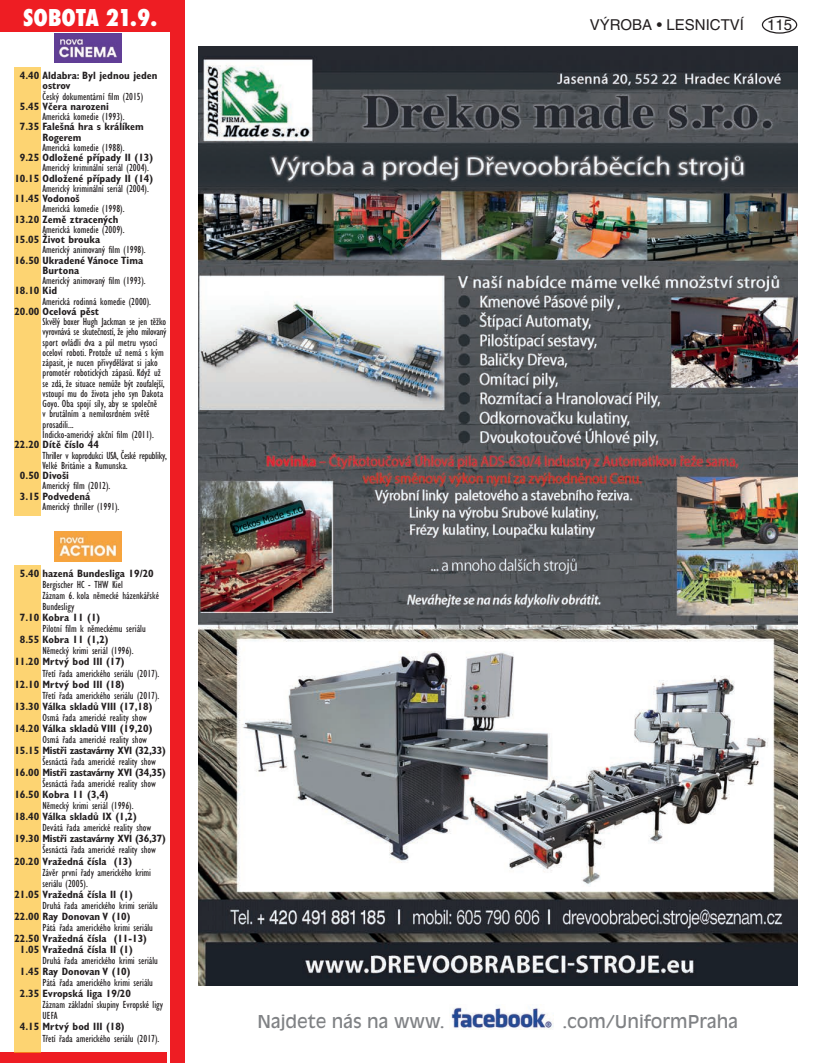
<style>
.page{position:relative;width:815px;height:1063px;background:#fff}
.page>*{position:absolute;margin:0;border:0;box-sizing:border-box;transform-origin:0 0}
.t1{font:800 condensed 22.5px "Futura";color:#fff}
.t2{font:17.5px "Antique Olive CE";color:#808285}
.t3{font:15px "Helvetica CE";color:#231f20}
.t4{font:condensed 10.62px/10.2px "Gill Sans CE";color:#231f20}
.t5{font:700 condensed 10.62px/10.2px "Gill Sans CE";color:#231f20}
.t6{font:700 condensed 10.62px "Gill Sans CE";letter-spacing:-.03em;color:#231f20}
.t7{font:condensed 10.62px/10.2px "Gill Sans CE";letter-spacing:-.02em;color:#231f20}
</style>
<div class="page">
<div style="left:762px;top:16px;width:35px;height:18px;border:1px solid #231f20;border-radius:50%"></div>
<img style="left:451px;top:1007px;width:103px;height:23px">
<img style="left:198px;top:46px;width:599px;height:939px">
<div style="left:0;top:0;width:184px;height:32px;background:#ee1d23"></div>
<img style="left:54px;top:34px;width:67px;height:29px">
<div style="left:170px;top:0;width:14px;height:1063px;background:#ee1d23"></div>
<div style="left:0;top:1052px;width:167px;height:11px;background:#ee1d23"></div>
<div style="left:14px;top:67px;width:27px;height:449px;background:#fdd472"></div>
<img style="left:54px;top:532px;width:67px;height:29px">
<div style="left:14px;top:565px;width:27px;height:487px;background:#fdd472"></div>
<h1 class="t1" style="left:23px;top:2px;width:136px">SOBOTA 21.9.</h1>
<p class="t5" style="left:43px;top:70px;width:117px;text-indent:-23px">4.40 Aldabra: Byl jednou jeden ostrov</p>
<p class="t4" style="left:43px;top:91px;width:102px">Český dokumentární film (2015)</p>
<p class="t5" style="left:20px;top:101px;width:91px">5.45 Včera narozeni</p>
<p class="t4" style="left:43px;top:111px;width:84px">Americká komedie (1993).</p>
<p class="t5" style="left:43px;top:122px;width:103px;text-indent:-23px">7.35 Falešná hra s králíkem<br>Rogerem</p>
<p class="t4" style="left:43px;top:142px;width:84px">Americká komedie (1988).</p>
<p class="t5" style="left:20px;top:152px;width:135px">9.25 Odložené případy II (13)</p>
<p class="t4" style="left:43px;top:163px;width:108px">Americký kriminální seriál (2004).</p>
<p class="t5" style="left:14px;top:173px;width:140px">10.15 Odložené případy II (14)</p>
<p class="t4" style="left:43px;top:183px;width:108px">Americký kriminální seriál (2004).</p>
<p class="t5" style="left:14px;top:193px;width:67px">11.45 Vodonoš</p>
<p class="t4" style="left:43px;top:204px;width:84px">Americká komedie (1998).</p>
<p class="t5" style="left:14px;top:214px;width:106px">13.20 Země ztracených</p>
<p class="t4" style="left:43px;top:224px;width:84px">Americká komedie (2009).</p>
<p class="t5" style="left:14px;top:235px;width:87px">15.05 Život brouka</p>
<p class="t4" style="left:43px;top:245px;width:105px">Americký animovaný film (1998).</p>
<p class="t5" style="left:43px;top:255px;width:102px;text-indent:-28px">16.50 Ukradené Vánoce Tima<br>Burtona</p>
<p class="t4" style="left:43px;top:276px;width:105px">Americký animovaný film (1993).</p>
<p class="t5" style="left:14px;top:286px;width:44px">18.10 Kid</p>
<p class="t4" style="left:43px;top:296px;width:110px">Americká rodinná komedie (2000).</p>
<p class="t5" style="left:14px;top:306px;width:86px">20.00 Ocelová pěst</p>
<p class="t4" style="left:43px;top:317px;width:125px">Skvělý boxer Hugh Jackman se jen těžko vyrovnává se skutečností, že jeho milovaný sport ovládli dva a půl metru vysocí oceloví roboti. Protože už nemá s kým zápasit, je nucen přivydělávat si jako promotér robotických zápasů. Když už se zdá, že situace nemůže být zoufalejší, vstoupí mu do života jeho syn Dakota Goyo. Oba spojí síly, aby se společně<br>v brutálním a nemilosrdném světě prosadili...<br>Indicko-americký akční film (2011).</p>
<p class="t5" style="left:14px;top:440px;width:86px">22.20 Dítě číslo 44</p>
<p class="t7" style="left:43px;top:450px;width:126px">Thriller v koprodukci USA, České republiky,<br>Velké Británie a Rumunska.</p>
<p class="t5" style="left:20px;top:470px;width:50px">0.50 Divoši</p>
<p class="t4" style="left:43px;top:481px;width:69px">Americký film (2012).</p>
<p class="t5" style="left:20px;top:491px;width:72px">3.15 Podvedená</p>
<p class="t4" style="left:43px;top:501px;width:78px">Americký thriller (1991).</p>
<p class="t5" style="left:20px;top:568px;width:135px">5.40 hazená Bundesliga 19/20</p>
<p class="t4" style="left:43px;top:579px;width:118px;line-height:11px">Bergischer HC - THW Kiel<br>Záznam 6. kola německé házenkářské<br>Bundesligy</p>
<p class="t5" style="left:20px;top:613px;width:82px">7.10 Kobra 11 (1)</p>
<p class="t4" style="left:43px;top:624px;width:105px">Pilotní film k německému seriálu</p>
<p class="t5" style="left:20px;top:635px;width:90px">8.55 Kobra 11 (1,2)</p>
<p class="t4" style="left:43px;top:646px;width:93px">Německý krimi seriál (1996).</p>
<p class="t5" style="left:14px;top:657px;width:112px">11.20 Mrtvý bod III (17)</p>
<p class="t4" style="left:43px;top:668px;width:118px">Třetí řada amerického seriálu (2017).</p>
<p class="t5" style="left:14px;top:679px;width:112px">12.10 Mrtvý bod III (18)</p>
<p class="t4" style="left:43px;top:690px;width:118px">Třetí řada amerického seriálu (2017).</p>
<p class="t5" style="left:14px;top:701px;width:140px">13.30 Válka skladů VIII (17,18)</p>
<p class="t4" style="left:43px;top:712px;width:106px">Osmá řada americké reality show</p>
<p class="t5" style="left:14px;top:723px;width:140px">14.20 Válka skladů VIII (19,20)</p>
<p class="t4" style="left:43px;top:734px;width:106px">Osmá řada americké reality show</p>
<p class="t6" style="left:14px;top:744px;width:153px">15.15 Mistři zastavárny XVI (32,33)</p>
<p class="t4" style="left:43px;top:756px;width:115px">Šesnáctá řada americké reality show</p>
<p class="t6" style="left:14px;top:766px;width:153px">16.00 Mistři zastavárny XVI (34,35)</p>
<p class="t4" style="left:43px;top:778px;width:115px">Šesnáctá řada americké reality show</p>
<p class="t5" style="left:14px;top:790px;width:96px">16.50 Kobra 11 (3,4)</p>
<p class="t4" style="left:43px;top:801px;width:93px">Německý krimi seriál (1996).</p>
<p class="t5" style="left:14px;top:812px;width:124px">18.40 Válka skladů IX (1,2)</p>
<p class="t4" style="left:43px;top:823px;width:110px">Devátá řada americké reality show</p>
<p class="t6" style="left:14px;top:833px;width:153px">19.30 Mistři zastavárny XVI (36,37)</p>
<p class="t4" style="left:43px;top:845px;width:115px">Šesnáctá řada americké reality show</p>
<p class="t5" style="left:14px;top:856px;width:119px">20.20 Vražedná čísla (13)</p>
<p class="t4" style="left:43px;top:867px;width:110px;line-height:11px">Závěr první řady amerického krimi seriálu (2005).</p>
<p class="t5" style="left:14px;top:889px;width:120px">21.05 Vražedná čísla II (1)</p>
<p class="t4" style="left:43px;top:900px;width:117px">Druhá řada amerického krimi seriálu</p>
<p class="t5" style="left:14px;top:911px;width:118px">22.00 Ray Donovan V (10)</p>
<p class="t4" style="left:43px;top:922px;width:112px">Pátá řada amerického krimi seriálu</p>
<p class="t5" style="left:20px;top:933px;width:129px;line-height:11px;text-indent:-6px">22.50 Vražedná čísla (11-13)<br>1.05 Vražedná čísla II (1)</p>
<p class="t4" style="left:43px;top:955px;width:117px">Druhá řada amerického krimi seriálu</p>
<p class="t5" style="left:20px;top:966px;width:112px">1.45 Ray Donovan V (10)</p>
<p class="t4" style="left:43px;top:978px;width:112px">Pátá řada amerického krimi seriálu</p>
<p class="t5" style="left:20px;top:989px;width:113px">2.35 Evropská liga 19/20</p>
<p class="t4" style="left:43px;top:999px;width:122px;line-height:11px">Záznam základní skupiny Evropské ligy<br>UEFA</p>
<p class="t5" style="left:20px;top:1022px;width:106px">4.15 Mrtvý bod III (18)</p>
<p class="t4" style="left:43px;top:1033px;width:118px">Třetí řada amerického seriálu (2017).</p>
<h3 class="t3" style="left:590px;top:16px;width:156px">VÝROBA • LESNICTVÍ</h3>
<h3 class="t3" style="left:767px;top:16px;width:27px">115</h3>
<h2 class="t2" style="left:257px;top:1012px;width:189px">Najdete nás na www.</h2>
<h2 class="t2" style="left:562px;top:1012px;width:177px">.com/UniformPraha</h2>
</div>
